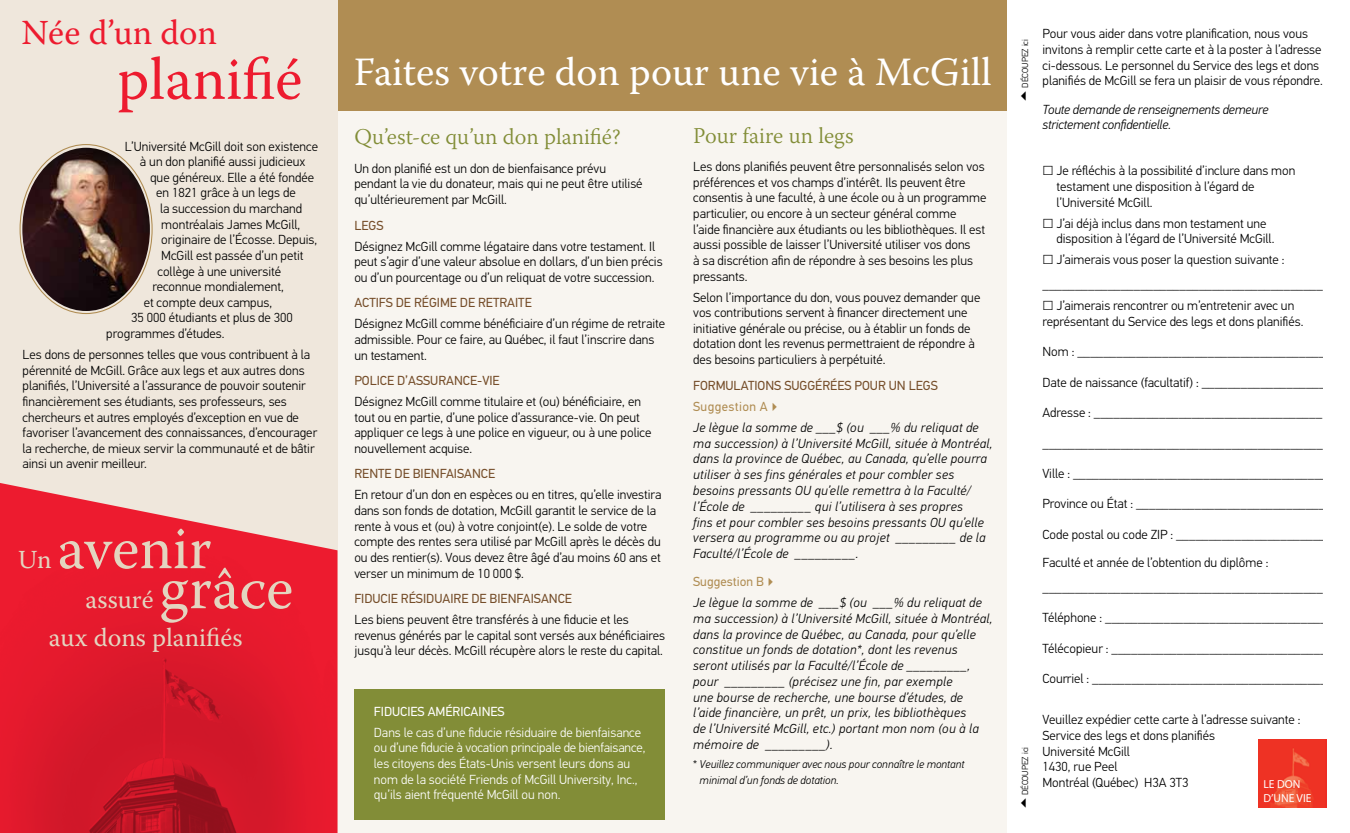
<style>
.page{position:relative;width:1350px;height:833px;background:#fff}
.page>*{position:absolute;margin:0;border:0;box-sizing:border-box;transform-origin:0 0}
.t1{font:60px "Warnock Pro";color:#e3d5c0}
.t2{font:60px "Warnock Pro";color:#ed1b2f}
.t3{font:40px "Warnock Pro";color:#fff}
.t4{font:35px "Warnock Pro";color:#ed1b2f}
.t5{font:26px "Warnock Pro";color:#e3d5c0}
.t6{font:300 22.5px "Warnock Pro";color:#828d37}
.t7{font:300 13.12px/15.6px "PF Din Text Pro";color:#000}
.t8{font:italic 300 13.12px/15.8px "PF Din Text Pro";letter-spacing:.025em;color:#000}
.t9{font:300 13.12px/15.6px "PF Din Text Pro";color:#fff}
.t10{font:13.12px "PF Din Text Pro";color:#754d29}
.t11{font:italic 300 13.12px/15.8px "PF Din Text Pro";letter-spacing:-.01em;color:#000}
.t12{font:13.12px "PF Din Text Pro";color:#fff}
.t13{font:11.62px/13.9px "Myriad Pro";color:#fff}
.t14{font:italic 300 11.25px/15.8px "PF Din Text Pro";color:#000}
.t15{font:300 8.75px "PF Din Text Pro";color:#000}
.s1{font-weight:400;font-style:normal;color:#754d29}
.s2{font-weight:400;font-style:normal;color:#b08d53}
.s3{color:#b08d53}
.s4{font-style:normal}
</style>
<div class="page">
<div style="left:338px;top:0;width:675px;height:832px;background:#f8f5f0"></div>
<div style="left:335px;top:0;width:679px;height:110px;background:#b08d53"></div>
<div style="left:1007px;top:0;width:343px;height:832px;background:#fff"></div>
<div style="left:0;top:0;width:338px;height:832px;background:#efe7dc"></div>
<div style="left:354px;top:689px;width:311px;height:130px;background:#828d37"></div>
<svg style="left:0;top:483px;width:235px;height:47px"></svg>
<img style="left:0;top:530px;width:337px;height:302px">
<img style="left:22px;top:148px;width:128px;height:163px">
<img style="left:1258px;top:739px;width:69px;height:69px">
<h3 class="t4" style="left:21px;top:11px;width:197px">Née d’un don</h3>
<h1 class="t2" style="left:117px;top:43px;width:187px">planifié</h1>
<p class="t7" style="left:125px;top:138px;width:195px">L’Université McGill doit son existence</p>
<p class="t7" style="left:140px;top:154px;width:167px">à un don planifié aussi judicieux</p>
<p class="t7" style="left:150px;top:170px;width:166px">que généreux. Elle a été fondée</p>
<p class="t7" style="left:156px;top:185px;width:141px">en 1821 grâce à un legs de</p>
<p class="t7" style="left:160px;top:201px;width:144px">la succession du marchand</p>
<p class="t7" style="left:161px;top:216px;width:140px">montréalais James McGill,</p>
<p class="t7" style="left:161px;top:232px;width:158px">originaire de l’Écosse. Depuis,</p>
<p class="t7" style="left:161px;top:248px;width:144px">McGill est passée d’un petit</p>
<p class="t7" style="left:157px;top:263px;width:125px">collège à une université</p>
<p class="t7" style="left:152px;top:279px;width:133px">reconnue mondialement,</p>
<p class="t7" style="left:144px;top:294px;width:130px">et compte deux campus,</p>
<p class="t7" style="left:131px;top:310px;width:163px">35 000 étudiants et plus de 300</p>
<p class="t7" style="left:106px;top:326px;width:120px">programmes d’études.</p>
<p class="t7" style="left:22px;top:347px;width:296px">Les dons de personnes telles que vous contribuent à la pérennité de McGill. Grâce aux legs et aux autres dons planifiés, l’Université a l’assurance de pouvoir soutenir financièrement ses étudiants, ses professeurs, ses chercheurs et autres employés d’exception en vue de favoriser l’avancement des connaissances, d’encourager la recherche, de mieux servir la communauté et de bâtir ainsi un avenir meilleur.</p>
<h1 class="t1" style="left:58px;top:512px;width:156px">avenir</h1>
<h3 class="t5" style="left:86px;top:584px;width:70px">assuré</h3>
<h3 class="t5" style="left:18px;top:544px;width:35px">Un</h3>
<h1 class="t1" style="left:160px;top:552px;width:135px">grâce</h1>
<h3 class="t5" style="left:49px;top:621px;width:195px">aux dons planifiés</h3>
<h2 class="t3" style="left:354px;top:48px;width:639px">Faites votre don pour une vie à McGill</h2>
<h3 class="t6" style="left:354px;top:123px;width:268px">Qu’est-ce qu’un don planifié?</h3>
<p class="t7" style="left:354px;top:161px;width:290px">Un don planifié est un don de bienfaisance prévu pendant la vie du donateur, mais qui ne peut être utilisé qu’ultérieurement par McGill.</p>
<p class="t10" style="left:354px;top:217px;width:31px">LEGS</p>
<p class="t7" style="left:354px;top:238px;width:310px">Désignez McGill comme légataire dans votre testament. Il peut s’agir d’une valeur absolue en dollars, d’un bien précis ou d’un pourcentage ou d’un reliquat de votre succession.</p>
<p class="t10" style="left:354px;top:295px;width:179px">ACTIFS DE RÉGIME DE RETRAITE</p>
<p class="t7" style="left:354px;top:316px;width:312px">Désignez McGill comme bénéficiaire d’un régime de retraite admissible. Pour ce faire, au Québec, il faut l’inscrire dans un testament.</p>
<p class="t10" style="left:354px;top:373px;width:147px">POLICE D’ASSURANCE-VIE</p>
<p class="t7" style="left:354px;top:394px;width:299px">Désignez McGill comme titulaire et (ou) bénéficiaire, en tout ou en partie, d’une police d’assurance-vie. On peut appliquer ce legs à une police en vigueur, ou à une police nouvellement acquise.</p>
<p class="t10" style="left:354px;top:466px;width:142px">RENTE DE BIENFAISANCE</p>
<p class="t7" style="left:354px;top:487px;width:308px">En retour d’un don en espèces ou en titres, qu’elle investira dans son fonds de dotation, McGill garantit le service de la rente à vous et (ou) à votre conjoint(e). Le solde de votre compte des rentes sera utilisé par McGill après le décès du ou des rentier(s). Vous devez être âgé d’au moins 60 ans et verser un minimum de 10 000 $.</p>
<p class="t10" style="left:354px;top:590px;width:219px">FIDUCIE RÉSIDUAIRE DE BIENFAISANCE</p>
<p class="t7" style="left:354px;top:612px;width:312px">Les biens peuvent être transférés à une fiducie et les revenus générés par le capital sont versés aux bénéficiaires jusqu’à leur décès. McGill récupère alors le reste du capital.</p>
<p class="t12" style="left:374px;top:703px;width:132px">FIDUCIES AMÉRICAINES</p>
<p class="t9" style="left:374px;top:724px;width:273px">Dans le cas d’une fiducie résiduaire de bienfaisance ou d’une fiducie à vocation principale de bienfaisance, les citoyens des États-Unis versent leurs dons au nom de la société Friends of McGill University, Inc., qu’ils aient fréquenté McGill ou non.</p>
<h3 class="t6" style="left:693px;top:122px;width:162px">Pour faire un legs</h3>
<p class="t7" style="left:693px;top:159px;width:295px">Les dons planifiés peuvent être personnalisés selon vos préférences et vos champs d’intérêt. Ils peuvent être consentis à une faculté, à une école ou à un programme particulier, ou encore à un secteur général comme l’aide financière aux étudiants ou les bibliothèques. Il est aussi possible de laisser l’Université utiliser vos dons<br>à sa discrétion afin de répondre à ses besoins les plus pressants.</p>
<p class="t7" style="left:693px;top:289px;width:289px">Selon l’importance du don, vous pouvez demander que vos contributions servent à financer directement une initiative générale ou précise, ou à établir un fonds de dotation dont les revenus permettraient de répondre à des besoins particuliers à perpétuité.</p>
<p class="t8" style="left:693px;top:375px;width:287px;line-height:21.1px"><span class="s1">FORMULATIONS SUGGÉRÉES POUR UN LEGS<br></span><span class="s2">Suggestion A</span><span class="s3">✔<br></span>Je lègue la somme de ___$ (ou ___% du reliquat de</p>
<p class="t8" style="left:693px;top:435px;width:301px">ma succession) à l’Université McGill, située à Montréal, dans la province de Québec, au Canada, qu’elle pourra utiliser à ses fins générales et pour combler ses besoins pressants OU qu’elle remettra à la Faculté/ l’École de _________ qui l’utilisera à ses propres<br>fins et pour combler ses besoins pressants OU qu’elle versera au programme ou au projet _________ de la Faculté/l’École de _________.</p>
<p class="t8" style="left:693px;top:571px;width:290px;line-height:21.1px"><span class="s2">Suggestion B</span><span class="s3">✔<br></span>Je lègue la somme de ___$ (ou ___% du reliquat de</p>
<p class="t8" style="left:693px;top:610px;width:301px">ma succession) à l’Université McGill, située à Montréal, dans la province de Québec, au Canada, pour qu’elle constitue un fonds de dotation*, dont les revenus seront utilisés par la Faculté/l’École de _________, pour _________ (précisez une fin, par exemple<br>une bourse de recherche, une bourse d’études, de l’aide financière, un prêt, un prix, les bibliothèques<br>de l’Université McGill, etc.) portant mon nom (ou à la mémoire de _________).</p>
<p class="t14" style="left:700px;top:756px;width:266px;text-indent:-6px"><span class="s4">*</span> Veuillez communiquer avec nous pour connaître le montant minimal d’un fonds de dotation.</p>
<p class="t15" style="left:1020px;top:88px;width:50px;rotate:-90deg">DÉCOUPEZ ici</p>
<p class="t15" style="left:1020px;top:795px;width:50px;rotate:-90deg">DÉCOUPEZ ici</p>
<p class="t7" style="left:1042px;top:26px;width:282px">Pour vous aider dans votre planification, nous vous invitons à remplir cette carte et à la poster à l’adresse ci-dessous. Le personnel du Service des legs et dons planifiés de McGill se fera un plaisir de vous répondre.</p>
<p class="t11" style="left:1043px;top:101px;width:228px">Toute demande de renseignements demeure strictement confidentielle.</p>
<p class="t7" style="left:1056px;top:163px;width:240px;text-indent:-14px">□ Je réfléchis à la possibilité d’inclure dans mon testament une disposition à l’égard de l’Université McGill.</p>
<p class="t7" style="left:1056px;top:215px;width:219px;text-indent:-14px">□ J’ai déjà inclus dans mon testament une disposition à l’égard de l’Université McGill.</p>
<p class="t7" style="left:1043px;top:247px;width:282px;line-height:25px">□ J’aimerais vous poser la question suivante : ___________________________________________</p>
<p class="t7" style="left:1043px;top:298px;width:263px">□ J’aimerais rencontrer ou m’entretenir avec un représentant du Service des legs et dons planifiés.</p>
<p class="t7" style="left:1043px;top:344px;width:284px">Nom : ______________________________________</p>
<p class="t7" style="left:1043px;top:374px;width:285px">Date de naissance (facultatif) : ___________________</p>
<p class="t7" style="left:1043px;top:405px;width:281px">Adresse : ___________________________________</p>
<p class="t7" style="left:1043px;top:435px;width:282px">___________________________________________</p>
<p class="t7" style="left:1043px;top:466px;width:286px">Ville : _______________________________________</p>
<p class="t7" style="left:1043px;top:496px;width:284px">Province ou État : _____________________________</p>
<p class="t7" style="left:1043px;top:520px;width:285px;line-height:27.9px">Code postal ou code ZIP : _______________________<br>Faculté et année de l’obtention du diplôme :</p>
<p class="t7" style="left:1043px;top:579px;width:282px">___________________________________________</p>
<p class="t7" style="left:1043px;top:610px;width:286px">Téléphone : __________________________________</p>
<p class="t7" style="left:1043px;top:640px;width:286px">Télécopieur : _________________________________</p>
<p class="t7" style="left:1043px;top:671px;width:286px">Courriel : ____________________________________</p>
<p class="t7" style="left:1043px;top:712px;width:260px">Veuillez expédier cette carte à l’adresse suivante :<br>Service des legs et dons planifiés<br>Université McGill<br>1430, rue Peel<br>Montréal (Québec) H3A 3T3</p>
<p class="t13" style="left:1263px;top:776px;width:50px">LE DON<br>D’UNE VIE</p>
</div>
